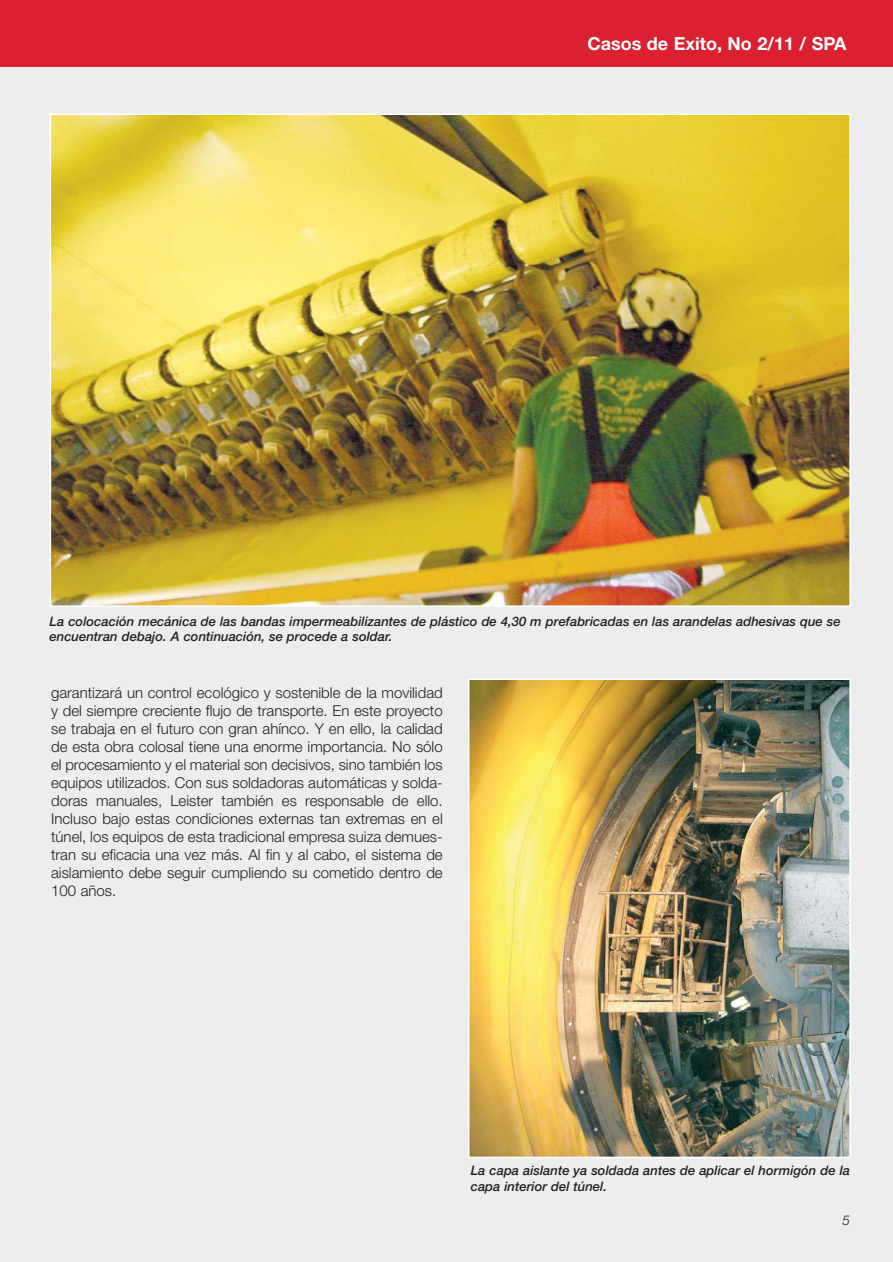
<style>
.page{position:relative;width:893px;height:1262px;background:#fff}
.page>*{position:absolute;margin:0;border:0;box-sizing:border-box;transform-origin:0 0}
.t1{font:700 18px "Helvetica Neue";color:#fff}
.t2{font:300 15px/18px "Helvetica Neue";color:#231f20;text-align:justify}
.t3{font:italic 300 13.5px "Helvetica Neue";color:#231f20}
.t4{font:italic 500 13.05px/15.6px "Helvetica Neue";color:#231f20}
</style>
<div class="page">
<div style="left:0;top:0;width:892px;height:1261px;background:#ededee"></div>
<div style="left:0;top:0;width:892px;height:67px;background:#da2031"></div>
<img style="left:53px;top:116px;width:794px;height:488px">
<img style="left:471px;top:681px;width:376px;height:474px">
<div style="left:468px;top:678px;width:382px;height:480px;border:2px solid #fff"></div>
<p class="t1" style="left:587px;top:37px;width:261px">Casos de Exito, No 2/11 / SPA</p>
<p class="t4" style="left:50px;top:614px;width:792px">La colocación mecánica de las bandas impermeabilizantes de plástico de 4,30 m prefabricadas en las arandelas adhesivas que se encuentran debajo. A continuación, se procede a soldar.</p>
<p class="t2" style="left:51px;top:684px;width:393px">garantizará un control ecológico y sostenible de la movilidad y del siempre creciente flujo de transporte. En este proyecto se trabaja en el futuro con gran ahínco. Y en ello, la calidad de esta obra colosal tiene una enorme importancia. No sólo el procesamiento y el material son decisivos, sino también los equipos utilizados. Con sus soldadoras automáticas y solda&shy;doras manuales, Leister también es responsable de ello.<br>Incluso bajo estas condiciones externas tan extremas en el túnel, los equipos de esta tradicional empresa suiza demues&shy;tran su eficacia una vez más. Al fin y al cabo, el sistema de aislamiento debe seguir cumpliendo su cometido dentro de 100 años.</p>
<p class="t4" style="left:470px;top:1163px;width:381px">La capa aislante ya soldada antes de aplicar el hormigón de la capa interior del túnel.</p>
<p class="t3" style="left:842px;top:1215px;width:9px">5</p>
</div>
